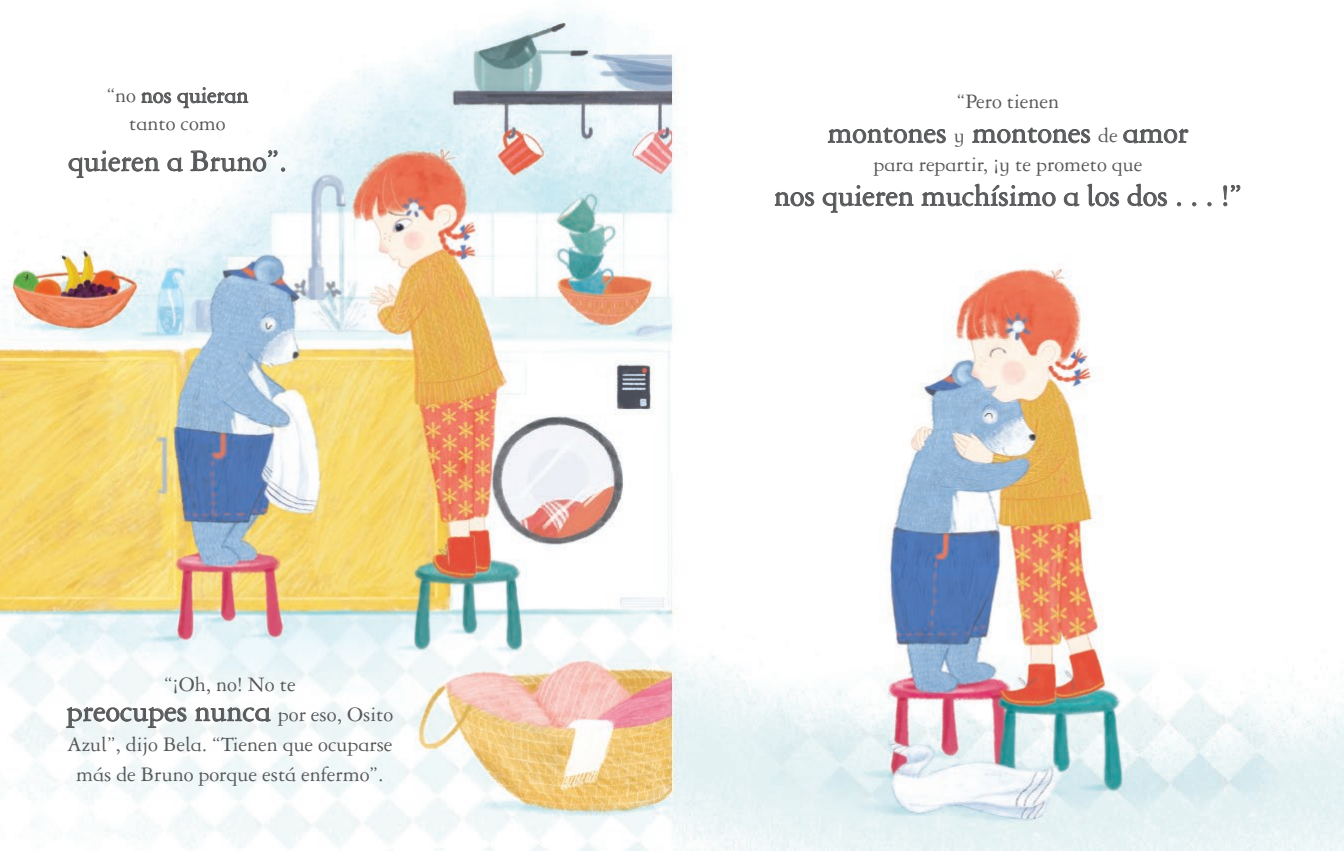
<style>
.page{position:relative;width:1344px;height:851px;background:#fff}
.page>*{position:absolute;margin:0;border:0;box-sizing:border-box;transform-origin:0 0}
.t1{font:32px "Garamond DT Infant";color:#57585a}
.t2{font:24px "Garamond DT Infant";color:#57585a}
.t3{font:22px/30px "Garamond DT Infant";color:#57585a;text-align:center}
.s1{font-size:22px}
</style>
<div class="page">
<img style="left:0;top:12px;width:1344px;height:838px">
<svg style="left:141px;top:92px;width:30px;height:11px"></svg>
<svg style="left:177px;top:87px;width:71px;height:21px"></svg>
<svg style="left:68px;top:150px;width:92px;height:28px"></svg>
<svg style="left:167px;top:157px;width:17px;height:15px"></svg>
<svg style="left:190px;top:150px;width:95px;height:22px"></svg>
<svg style="left:66px;top:706px;width:121px;height:22px"></svg>
<svg style="left:195px;top:706px;width:76px;height:16px"></svg>
<svg style="left:827px;top:127px;width:119px;height:17px"></svg>
<svg style="left:972px;top:127px;width:118px;height:17px"></svg>
<svg style="left:1123px;top:128px;width:66px;height:16px"></svg>
<svg style="left:774px;top:191px;width:40px;height:16px"></svg>
<svg style="left:822px;top:185px;width:92px;height:28px"></svg>
<svg style="left:921px;top:183px;width:135px;height:24px"></svg>
<svg style="left:1063px;top:192px;width:17px;height:15px"></svg>
<svg style="left:1087px;top:183px;width:32px;height:24px"></svg>
<svg style="left:1127px;top:183px;width:40px;height:24px"></svg>
<svg style="left:1177px;top:202px;width:4px;height:4px"></svg>
<svg style="left:1192px;top:202px;width:4px;height:4px"></svg>
<svg style="left:1207px;top:202px;width:4px;height:4px"></svg>
<svg style="left:1223px;top:184px;width:17px;height:23px"></svg>
<p class="t2" style="left:107px;top:81px;width:143px"><span class="s1">“no</span> nos quieran</p>
<p class="t3" style="left:129px;top:108px;width:98px">tanto como</p>
<h1 class="t1" style="left:68px;top:142px;width:221px">quieren a Bruno”.</h1>
<p class="t3" style="left:164px;top:668px;width:133px">“¡Oh, no! No te</p>
<h1 class="t1" style="left:67px;top:692px;width:328px">preocupes nunca <span class="s1">por eso, Osito</span></h1>
<p class="t3" style="left:67px;top:728px;width:327px">Azul”, dijo Bela. “Tienen que ocuparse más de Bruno porque está enfermo”.</p>
<p class="t3" style="left:957px;top:87px;width:104px">“Pero tienen</p>
<h1 class="t1" style="left:827px;top:114px;width:362px">montones <span class="s1">y</span> montones <span class="s1">de</span> amor</h1>
<p class="t3" style="left:873px;top:150px;width:270px">para repartir, ¡y te prometo que</p>
<h1 class="t1" style="left:774px;top:177px;width:469px">nos quieren muchísimo a los dos . . . !”</h1>
</div>
